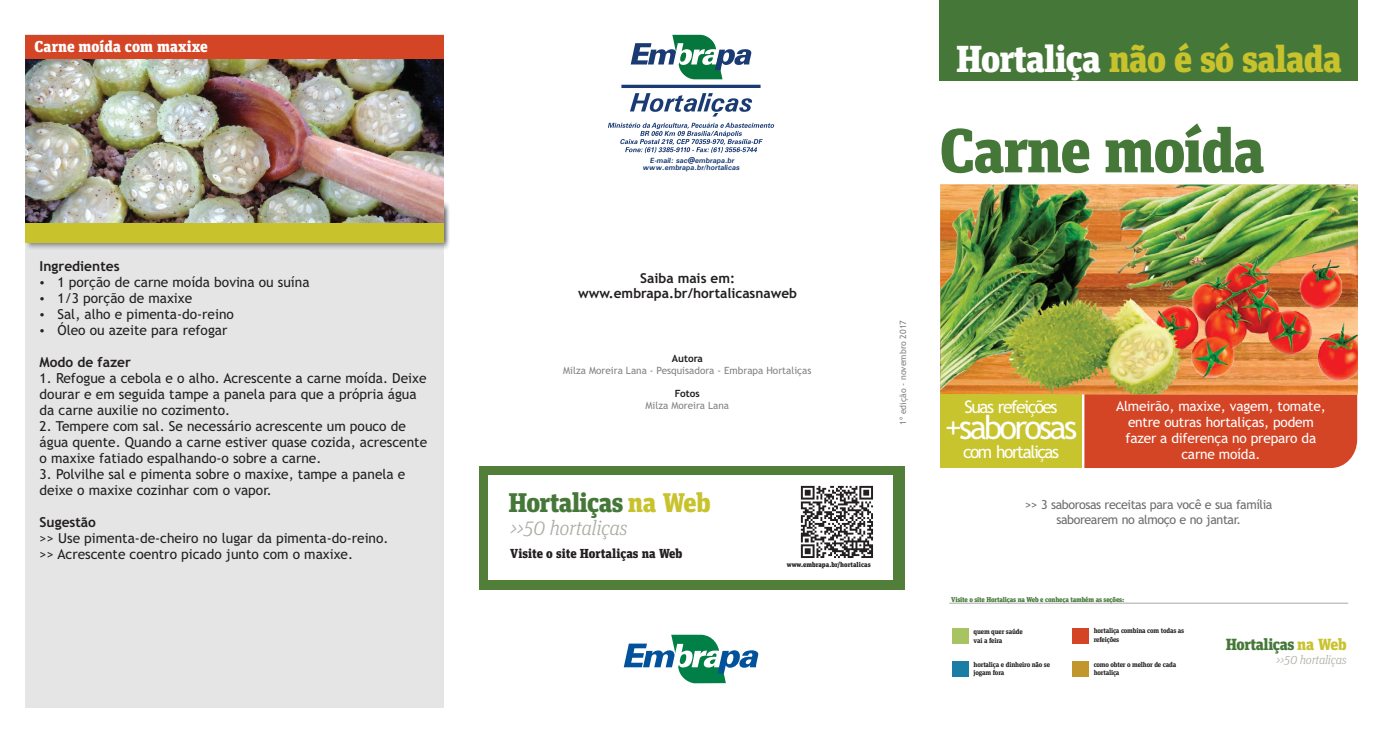
<style>
.page{position:relative;width:1382px;height:745px;background:#fff}
.page>*{position:absolute;margin:0;border:0;box-sizing:border-box;transform-origin:0 0}
.t1{font:700 61.88px "Unit Slab Pro";letter-spacing:-.025em;color:#457838}
.t2{font:700 37.12px "Unit Slab Pro";letter-spacing:-.025em;color:#c8c22d}
.t3{font:32.75px "Trebuchet MS";letter-spacing:-.085em;color:#fff}
.t4{font:700 26.88px "Unit Slab Pro";letter-spacing:-.025em;color:#457838}
.t5{font:italic 300 21px "Unit Slab Pro";letter-spacing:-.02em;color:#abaca5}
.t6{font:17.38px "Trebuchet MS";letter-spacing:-.085em;color:#fff}
.t7{font:700 16.12px "Unit Slab Pro";letter-spacing:-.025em;color:#457838}
.t8{font:700 15.75px "Unit Slab Pro";color:#fff}
.t9{font:13.75px/16px "Trebuchet MS";color:#231f20}
.t10{font:13.75px/16px "Trebuchet MS";letter-spacing:-.015em;color:#fff;text-align:center}
.t11{font:700 13.75px "Trebuchet MS";color:#231f20}
.t12{font:700 13.62px/15.8px "Trebuchet MS";color:#231f20;text-align:center}
.t13{font:700 13px "Unit Slab Pro";color:#231f20}
.t14{font:italic 300 12.62px "Unit Slab Pro";letter-spacing:-.02em;color:#abaca5}
.t15{font:12.5px/14.5px "Trebuchet MS";letter-spacing:-.035em;color:#6c6d70;text-align:center}
.t16{font:10px "Trebuchet MS";color:#808285}
.t17{font:700 10px "Trebuchet MS";color:#231f20}
.t18{font:8.75px "Trebuchet MS";color:#808285}
.t19{font:700 7.5px/7.2px "Univers";color:#193a73;text-align:center}
.t20{font:700 7px/8.6px "Unit Slab Pro";letter-spacing:-.025em;color:#231f20}
.t21{font:700 7px "Unit Slab Pro";letter-spacing:-.025em;color:#457838}
.t22{font:700 6.88px "Unit Slab Pro";color:#231f20}
.s1{font-size:37.5px;color:#fff}
.s2{color:#c8c22d}
.s3{font-size:32.38px}
</style>
<div class="page">
<div style="left:940px;top:0;width:418px;height:81px;background:#457838"></div>
<div style="left:952px;top:627px;width:17px;height:16px;background:#a8c462"></div>
<div style="left:952px;top:660px;width:17px;height:16px;background:#197da4"></div>
<div style="left:1072px;top:627px;width:17px;height:16px;background:#d44526"></div>
<div style="left:1072px;top:660px;width:17px;height:16px;background:#c0962d"></div>
<hr style="left:949px;top:602px;width:399px;height:1px;background:#a8a9ad">
<div style="left:940px;top:393px;width:141px;height:74px;background:#c8c42d"></div>
<div style="left:1084px;top:394px;width:273px;height:73px;background:#d44526"></div>
<svg style="left:624px;top:634px;width:135px;height:48px"></svg>
<svg style="left:631px;top:35px;width:120px;height:44px"></svg>
<hr style="left:621px;top:85px;width:139px;height:3px;background:#193a73">
<svg style="left:630px;top:93px;width:122px;height:23px"></svg>
<svg style="left:608px;top:123px;width:166px;height:30px"></svg>
<div style="left:26px;top:35px;width:418px;height:672px;background:#e5e5e5"></div>
<img style="left:27px;top:202px;width:422px;height:47px">
<div style="left:25px;top:222px;width:419px;height:21px;background:#c8c22d"></div>
<img style="left:25px;top:58px;width:419px;height:164px">
<div style="left:25px;top:35px;width:419px;height:23px;background:#d44526"></div>
<div style="left:479px;top:466px;width:425px;height:123px;background:#517e39"></div>
<div style="left:489px;top:475px;width:404px;height:104px;background:#fff"></div>
<img style="left:800px;top:485px;width:73px;height:73px">
<img style="left:1140px;top:184px;width:218px;height:74px">
<img style="left:940px;top:184px;width:200px;height:210px">
<img style="left:1140px;top:258px;width:218px;height:126px">
<img style="left:993px;top:292px;width:192px;height:102px">
<p class="t8" style="left:35px;top:39px;width:175px">Carne moída com maxixe</p>
<p class="t11" style="left:40px;top:260px;width:82px">Ingredientes</p>
<p class="t9" style="left:57px;top:275px;width:254px">1 porção de carne moída bovina ou suína<br>1/3 porção de maxixe<br>Sal, alho e pimenta-do-reino<br>Óleo ou azeite para refogar</p>
<p class="t11" style="left:40px;top:356px;width:93px">Modo de fazer</p>
<p class="t9" style="left:40px;top:371px;width:388px">1. Refogue a cebola e o alho. Acrescente a carne moída. Deixe dourar e em seguida tampe a panela para que a própria água da carne auxilie no cozimento.</p>
<p class="t9" style="left:40px;top:419px;width:389px">2. Tempere com sal. Se necessário acrescente um pouco de água quente. Quando a carne estiver quase cozida, acrescente o maxixe fatiado espalhando-o sobre a carne.</p>
<p class="t9" style="left:40px;top:466px;width:367px">3. Polvilhe sal e pimenta sobre o maxixe, tampe a panela e deixe o maxixe cozinhar com o vapor.</p>
<p class="t11" style="left:40px;top:516px;width:58px">Sugestão</p>
<p class="t9" style="left:40px;top:530px;width:350px">&gt;&gt; Use pimenta-de-cheiro no lugar da pimenta-do-reino. &gt;&gt; Acrescente coentro picado junto com o maxixe.</p>
<p class="t19" style="left:642px;top:157px;width:99px">E-mail: sac@embrapa.br www.embrapa.br/hortalicas</p>
<h2 class="t2" style="left:956px;top:42px;width:387px"><span class="s1">Hortaliça</span> não é só salada</h2>
<h1 class="t1" style="left:940px;top:123px;width:327px">Carne moída</h1>
<p class="t12" style="left:578px;top:271px;width:221px">Saiba mais em: www.embrapa.br/hortalicasnaweb</p>
<p class="t17" style="left:672px;top:355px;width:33px">Autora</p>
<p class="t16" style="left:563px;top:366px;width:250px">Milza Moreira Lana - Pesquisadora - Embrapa Hortaliças</p>
<p class="t17" style="left:675px;top:389px;width:26px">Fotos</p>
<p class="t16" style="left:645px;top:401px;width:85px">Milza Moreira Lana</p>
<h3 class="t4" style="left:508px;top:490px;width:204px">Hortaliças <span class="s2">na Web</span></h3>
<h3 class="t5" style="left:510px;top:518px;width:119px">&gt;&gt;50 hortaliças</h3>
<p class="t13" style="left:510px;top:547px;width:174px">Visite o site Hortaliças na Web</p>
<p class="t22" style="left:787px;top:561px;width:85px">www.embrapa.br/hortalicas</p>
<p class="t18" style="left:900px;top:424px;width:106px;rotate:-90deg">1º edição - novembro 2017</p>
<p class="t6" style="left:965px;top:400px;width:95px">Suas refeições</p>
<h3 class="t3" style="left:945px;top:415px;width:134px"><span class="s3">+</span>saborosas</h3>
<p class="t6" style="left:963px;top:444px;width:98px">com hortaliças</p>
<p class="t10" style="left:1116px;top:399px;width:211px">Almeirão, maxixe, vagem, tomate, entre outras hortaliças, podem fazer a diferença no preparo da carne moída.</p>
<p class="t15" style="left:1025px;top:498px;width:249px">&gt;&gt; 3 saborosas receitas para você e sua família saborearem no almoço e no jantar.</p>
<p class="t21" style="left:951px;top:596px;width:175px">Visite o site Hortaliças na Web e conheça também as seções:</p>
<p class="t20" style="left:974px;top:627px;width:51px">quem quer saúde vai a feira</p>
<p class="t20" style="left:974px;top:660px;width:78px">hortaliça e dinheiro não se jogam fora</p>
<p class="t20" style="left:1094px;top:626px;width:92px">hortaliça combina com todas as refeições</p>
<p class="t20" style="left:1094px;top:659px;width:84px">como obter o melhor de cada hortaliça</p>
<p class="t7" style="left:1226px;top:637px;width:122px">Hortaliças <span class="s2">na Web</span></p>
<p class="t14" style="left:1276px;top:653px;width:72px">&gt;&gt;50 hortaliças</p>
</div>
